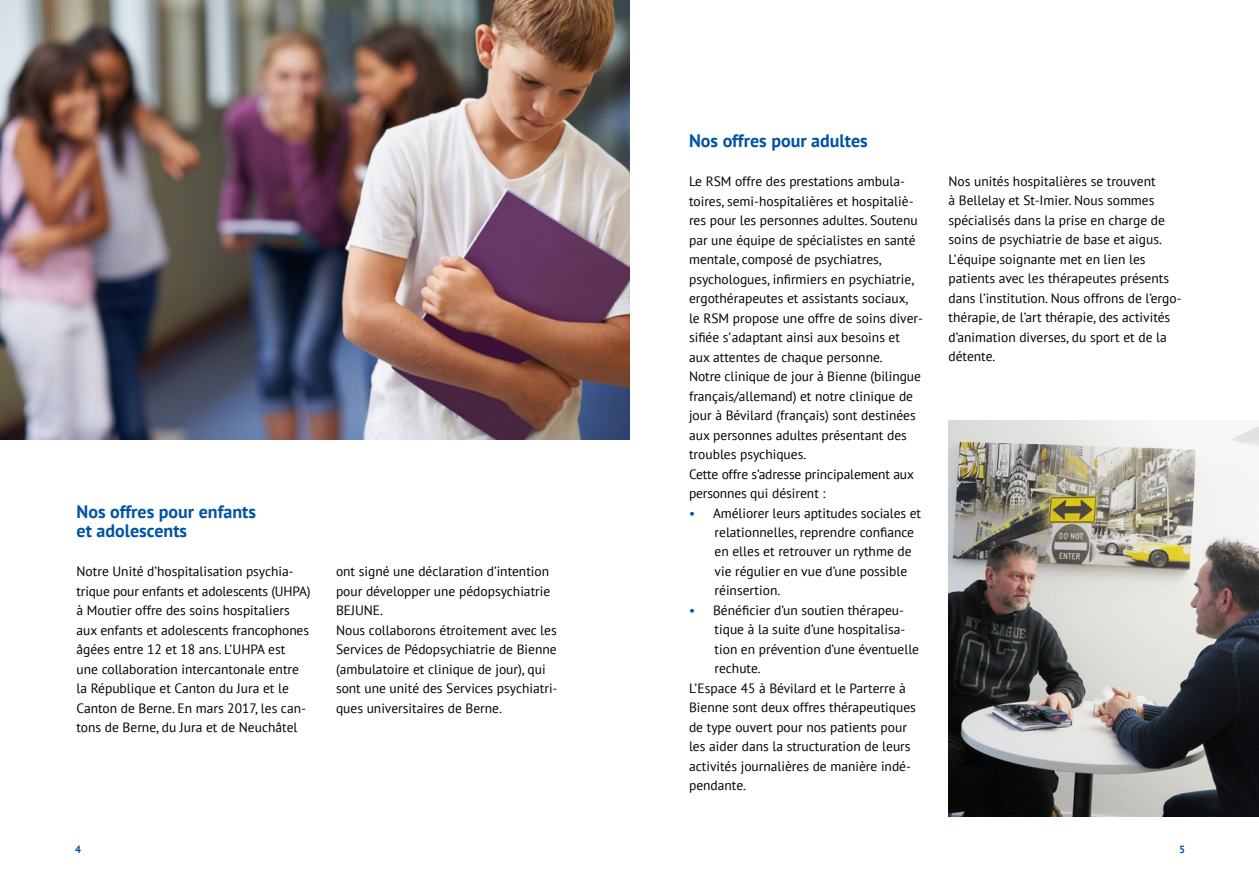
<style>
.page{position:relative;width:1259px;height:893px;background:#fff}
.page>*{position:absolute;margin:0;border:0;box-sizing:border-box;transform-origin:0 0}
.t1{font:700 18px/19.5px "PT Sans";color:#0054a4}
.t2{font:13.5px/19.5px "PT Sans";color:#000}
.t3{font:700 10.5px "PT Sans";color:#0054a4}
.s1{color:#0054a4}
</style>
<div class="page">
<img style="left:948px;top:420px;width:311px;height:396px">
<img style="left:0;top:0;width:629px;height:440px">
<h1 class="t1" style="left:77px;top:501px;width:181px">Nos offres pour enfants et adolescents</h1>
<p class="t2" style="left:77px;top:561px;width:235px">Notre Unité d’hospitalisation psychia&shy;trique pour enfants et adolescents (UHPA) à Moutier offre des soins hospitaliers aux enfants et adolescents francophones âgées entre 12 et 18 ans. L’UHPA est<br>une collaboration intercantonale entre la République et Canton du Jura et le Canton de Berne. En mars 2017, les can&shy;tons de Berne, du Jura et de Neuchâtel</p>
<p class="t2" style="left:336px;top:561px;width:223px">ont signé une déclaration d’intention pour développer une pédopsychiatrie BEJUNE.<br>Nous collaborons étroitement avec les Services de Pédopsychiatrie de Bienne (ambulatoire et clinique de jour), qui sont une unité des Services psychiatri&shy;ques universitaires de Berne.</p>
<h1 class="t1" style="left:689px;top:131px;width:180px">Nos offres pour adultes</h1>
<p class="t2" style="left:689px;top:171px;width:235px">Le RSM offre des prestations ambula&shy;toires, semi-hospitalières et hospitaliè&shy;res pour les personnes adultes. Soutenu par une équipe de spécialistes en santé mentale, composé de psychiatres, psychologues, infirmiers en psychiatrie, ergothérapeutes et assistants sociaux,<br>le RSM propose une offre de soins diver&shy;sifiée s’adaptant ainsi aux besoins et aux attentes de chaque personne.<br>Notre clinique de jour à Bienne (bilingue français/allemand) et notre clinique de jour à Bévilard (français) sont destinées aux personnes adultes présentant des troubles psychiques.<br>Cette offre s’adresse principalement aux personnes qui désirent :</p>
<p class="t2" style="left:714px;top:503px;width:208px;text-indent:-26px"><span class="s1">•</span> Améliorer leurs aptitudes sociales et relationnelles, reprendre confiance en elles et retrouver un rythme de vie régulier en vue d’une possible réinsertion.</p>
<p class="t2" style="left:689px;top:600px;width:216px"><span class="s1">•</span> Bénéficier d’un soutien thérapeu-</p>
<p class="t2" style="left:714px;top:620px;width:192px">tique à la suite d’une hospitalisa-</p>
<p class="t2" style="left:714px;top:639px;width:206px">tion en prévention d’une éventuelle</p>
<p class="t2" style="left:714px;top:659px;width:48px">rechute.</p>
<p class="t2" style="left:689px;top:678px;width:218px">L’Espace 45 à Bévilard et le Parterre à</p>
<p class="t2" style="left:689px;top:698px;width:228px">Bienne sont deux offres thérapeutiques</p>
<p class="t2" style="left:689px;top:717px;width:219px">de type ouvert pour nos patients pour</p>
<p class="t2" style="left:689px;top:737px;width:223px">les aider dans la structuration de leurs</p>
<p class="t2" style="left:689px;top:756px;width:223px">activités journalières de manière indé-</p>
<p class="t2" style="left:689px;top:776px;width:59px">pendante.</p>
<p class="t2" style="left:948px;top:171px;width:234px">Nos unités hospitalières se trouvent<br>à Bellelay et St-Imier. Nous sommes spécialisés dans la prise en charge de soins de psychiatrie de base et aigus.<br>L’équipe soignante met en lien les patients avec les thérapeutes présents dans l’institution. Nous offrons de l’ergo&shy;thérapie, de l’art thérapie, des activités d’animation diverses, du sport et de la détente.</p>
<p class="t3" style="left:75px;top:842px;width:7px">4</p>
<p class="t3" style="left:1179px;top:842px;width:7px">5</p>
</div>
